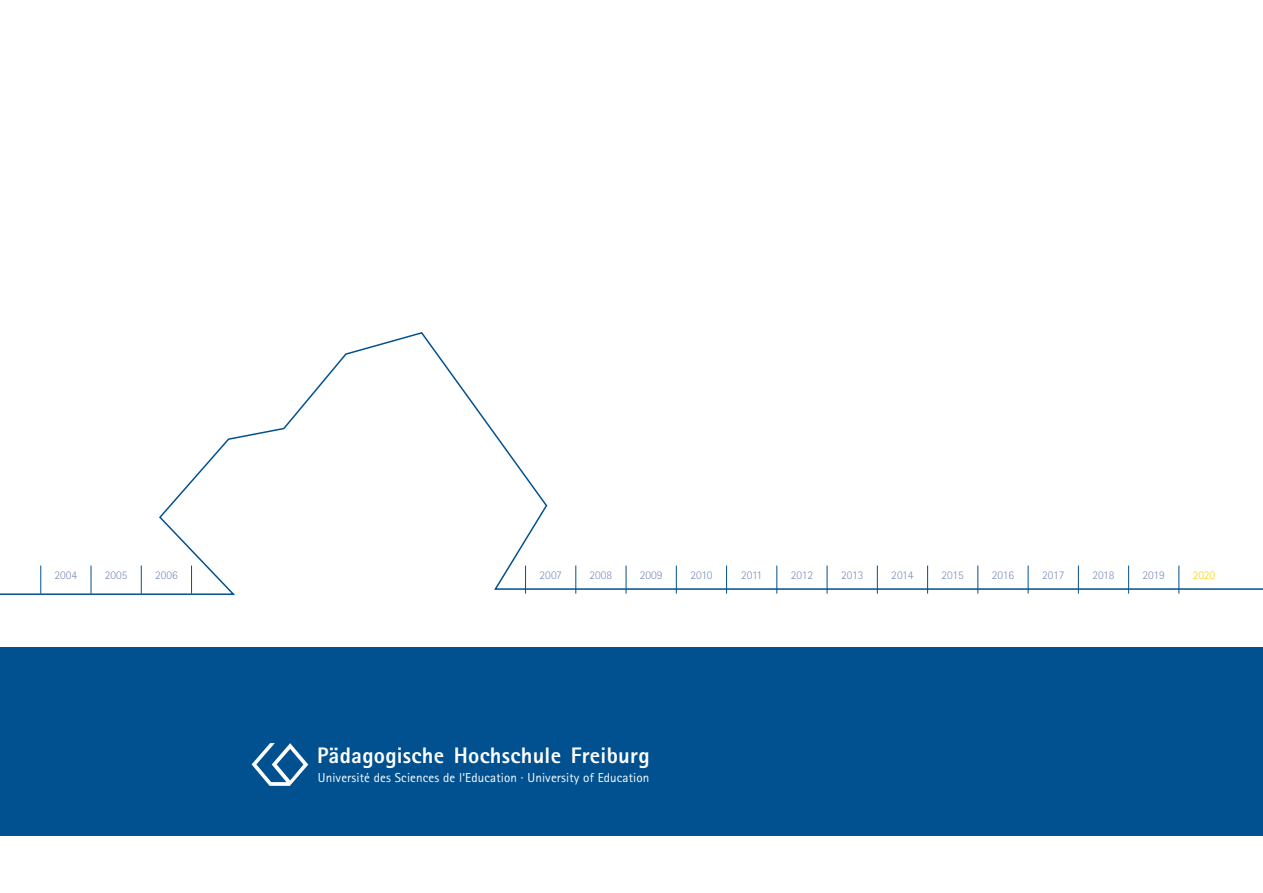
<style>
.page{position:relative;width:1263px;height:893px;background:#fff}
.page>*{position:absolute;margin:0;border:0;box-sizing:border-box;transform-origin:0 0}
.Urkundefliess{font:800 22.5px "Rotis Sans Serif";letter-spacing:.01em;color:#fff}
.Urkundefliess-2{font:13.05px "Rotis Sans Serif";letter-spacing:.01em;color:#fff}
.Diagramm{font:300 11.85px "Rotis Sans Serif";color:#7d91bc}
.Diagramm-2{font:300 11.85px "Rotis Sans Serif";color:#fed304}
</style>
<div class="page">
<svg style="left:0;top:332px;width:1263px;height:263px"></svg>
<div style="left:0;top:647px;width:1263px;height:188px;background:#015190"></div>
<svg style="left:252px;top:743px;width:56px;height:43px"></svg>
<p class="Diagramm" style="left:55px;top:568px;width:24px">2004</p>
<p class="Diagramm" style="left:105px;top:568px;width:24px">2005</p>
<p class="Diagramm" style="left:155px;top:568px;width:24px">2006</p>
<p class="Diagramm" style="left:540px;top:568px;width:24px">2007</p>
<p class="Diagramm" style="left:589px;top:568px;width:24px">2008</p>
<p class="Diagramm" style="left:640px;top:568px;width:24px">2009</p>
<p class="Diagramm" style="left:690px;top:568px;width:23px">2010</p>
<p class="Diagramm" style="left:741px;top:568px;width:22px">2011</p>
<p class="Diagramm" style="left:791px;top:568px;width:24px">2012</p>
<p class="Diagramm" style="left:841px;top:568px;width:24px">2013</p>
<p class="Diagramm" style="left:891px;top:568px;width:24px">2014</p>
<p class="Diagramm" style="left:941px;top:568px;width:24px">2015</p>
<p class="Diagramm" style="left:992px;top:568px;width:24px">2016</p>
<p class="Diagramm" style="left:1042px;top:568px;width:24px">2017</p>
<p class="Diagramm" style="left:1092px;top:568px;width:24px">2018</p>
<p class="Diagramm" style="left:1142px;top:568px;width:24px">2019</p>
<p class="Diagramm-2" style="left:1193px;top:568px;width:24px">2020</p>
<p class="Urkundefliess" style="left:317px;top:741px;width:334px">Pädagogische Hochschule Freiburg</p>
<p class="Urkundefliess-2" style="left:318px;top:770px;width:333px">Université des Sciences de l‘Education · University of Education</p>
</div>
